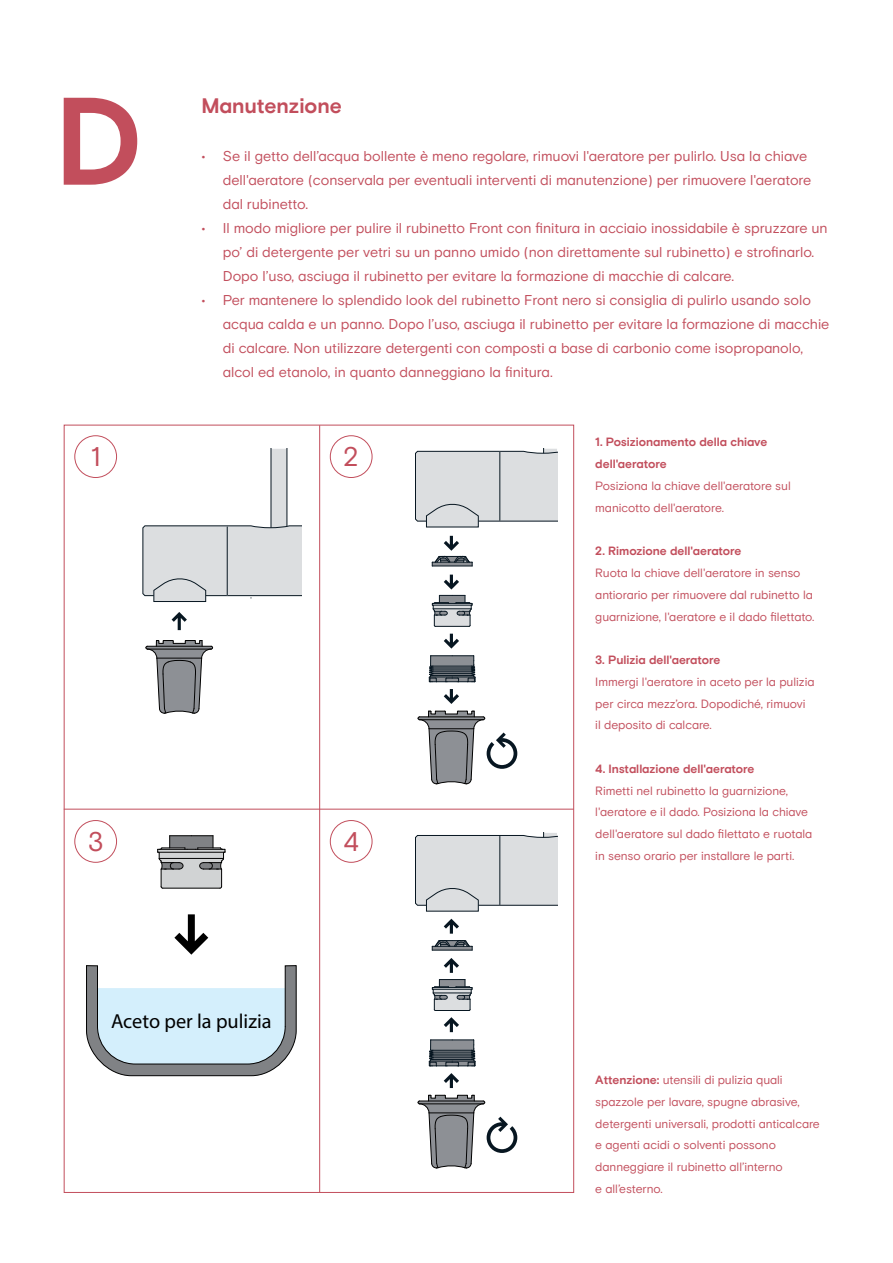
<style>
.page{position:relative;width:893px;height:1263px;background:#fff}
.page>*{position:absolute;margin:0;border:0;box-sizing:border-box;transform-origin:0 0}
.Hoofdletter{font:700 124.2px "Basis Grotesque Pro";color:#c24e5c}
.Body_tekst_9_5pt{font:27px "Basis Grotesque Pro";color:#c24e5c}
.Body_tekst_9_5pt-2{font:700 21px "Basis Grotesque Pro";letter-spacing:-.005em;color:#c24e5c}
.t1{font:20.25px "Basis Grotesque Pro";color:#000}
.Body_tekst_9_5pt-3{font:14.25px/24px "Basis Grotesque Pro";letter-spacing:-.005em;color:#c24e5c}
.Kleine_body_tekst_8p{font:12px/21.8px "Basis Grotesque Pro";letter-spacing:-.005em;color:#c24e5c}
.Kleine_body_tekst_8p-2{font:700 12px/21.8px "Basis Grotesque Pro";letter-spacing:-.005em;color:#c24e5c}
.s1{font-weight:700}
</style>
<div class="page">
<svg style="left:145px;top:640px;width:68px;height:74px"></svg>
<svg style="left:172px;top:612px;width:15px;height:18px"></svg>
<svg style="left:143px;top:449px;width:159px;height:153px"></svg>
<hr style="left:227px;top:526px;width:1px;height:69px;background:#071621">
<hr style="left:432px;top:566px;width:40px;height:1px;background:#071621">
<svg style="left:432px;top:595px;width:41px;height:32px"></svg>
<hr style="left:433px;top:608px;width:38px;height:1px;background:#071621">
<svg style="left:444px;top:689px;width:15px;height:15px"></svg>
<svg style="left:444px;top:634px;width:15px;height:15px"></svg>
<svg style="left:444px;top:575px;width:15px;height:14px"></svg>
<svg style="left:432px;top:536px;width:41px;height:30px"></svg>
<svg style="left:418px;top:711px;width:100px;height:74px"></svg>
<svg style="left:428px;top:655px;width:48px;height:27px"></svg>
<hr style="left:433px;top:673px;width:38px;height:1px;background:#071621">
<hr style="left:433px;top:668px;width:38px;height:1px;background:#071621">
<hr style="left:433px;top:670px;width:38px;height:1px;background:#071621">
<svg style="left:415px;top:449px;width:142px;height:78px;background:#d5d7da"></svg>
<hr style="left:500px;top:452px;width:1px;height:69px;background:#071621">
<hr style="left:432px;top:950px;width:40px;height:1px;background:#071621">
<svg style="left:432px;top:940px;width:41px;height:10px"></svg>
<svg style="left:432px;top:979px;width:41px;height:32px"></svg>
<hr style="left:433px;top:993px;width:38px;height:1px;background:#071621">
<svg style="left:418px;top:1095px;width:100px;height:74px"></svg>
<svg style="left:444px;top:1073px;width:15px;height:15px"></svg>
<svg style="left:444px;top:1017px;width:15px;height:15px"></svg>
<svg style="left:444px;top:958px;width:15px;height:15px"></svg>
<svg style="left:444px;top:919px;width:15px;height:15px"></svg>
<svg style="left:428px;top:1039px;width:48px;height:27px"></svg>
<hr style="left:433px;top:1057px;width:38px;height:1px;background:#071621">
<hr style="left:433px;top:1052px;width:38px;height:1px;background:#071621">
<hr style="left:433px;top:1054px;width:38px;height:1px;background:#071621">
<svg style="left:415px;top:833px;width:142px;height:78px;background:#d5d7da"></svg>
<hr style="left:500px;top:836px;width:1px;height:69px;background:#071621">
<svg style="left:157px;top:835px;width:69px;height:54px;background:#acadae"></svg>
<hr style="left:159px;top:858px;width:65px;height:1px;background:#000">
<svg style="left:174px;top:914px;width:34px;height:41px"></svg>
<svg style="left:86px;top:965px;width:211px;height:111px"></svg>
<hr style="left:319px;top:425px;width:1px;height:767px;background:#c24e5c">
<hr style="left:64px;top:809px;width:510px;height:1px;background:#c24e5c">
<div style="left:74px;top:435px;width:43px;height:43px;border:1px solid #c24e5c;border-radius:50%"></div>
<div style="left:74px;top:820px;width:43px;height:43px;border:1px solid #c24e5c;border-radius:50%"></div>
<div style="left:330px;top:435px;width:42px;height:43px;border:1px solid #c24e5c;border-radius:50%"></div>
<div style="left:330px;top:820px;width:42px;height:43px;border:1px solid #c24e5c;border-radius:50%"></div>
<p class="Hoofdletter" style="left:55px;top:69px;width:90px">D</p>
<p class="Body_tekst_9_5pt-2" style="left:202px;top:93px;width:142px">Manutenzione</p>
<p class="Body_tekst_9_5pt-3" style="left:223px;top:144px;width:590px;text-indent:-21px">• Se il getto dell’acqua bollente è meno regolare, rimuovi l'aeratore per pulirlo. Usa la chiave dell'aeratore (conservala per eventuali interventi di manutenzione) per rimuovere l'aeratore dal rubinetto.</p>
<p class="Body_tekst_9_5pt-3" style="left:223px;top:216px;width:606px;text-indent:-21px">• Il modo migliore per pulire il rubinetto Front con finitura in acciaio inossidabile è spruzzare un po’ di detergente per vetri su un panno umido (non direttamente sul rubinetto) e strofinarlo.<br>Dopo l’uso, asciuga il rubinetto per evitare la formazione di macchie di calcare.</p>
<p class="Body_tekst_9_5pt-3" style="left:223px;top:288px;width:608px;text-indent:-21px">• Per mantenere lo splendido look del rubinetto Front nero si consiglia di pulirlo usando solo acqua calda e un panno. Dopo l’uso, asciuga il rubinetto per evitare la formazione di macchie di calcare. Non utilizzare detergenti con composti a base di carbonio come isopropanolo, alcol ed etanolo, in quanto danneggiano la finitura.</p>
<p class="Body_tekst_9_5pt" style="left:91px;top:441px;width:11px">1</p>
<p class="Body_tekst_9_5pt" style="left:88px;top:825px;width:17px">3</p>
<p class="Body_tekst_9_5pt" style="left:343px;top:441px;width:17px">2</p>
<p class="Body_tekst_9_5pt" style="left:343px;top:825px;width:17px">4</p>
<p class="Kleine_body_tekst_8p-2" style="left:595px;top:432px;width:173px">1. Posizionamento della chiave dell'aeratore</p>
<p class="Kleine_body_tekst_8p" style="left:595px;top:475px;width:197px">Posiziona la chiave dell'aeratore sul manicotto dell'aeratore.</p>
<p class="Kleine_body_tekst_8p-2" style="left:595px;top:541px;width:148px">2. Rimozione dell'aeratore</p>
<p class="Kleine_body_tekst_8p" style="left:595px;top:562px;width:221px">Ruota la chiave dell'aeratore in senso antiorario per rimuovere dal rubinetto la guarnizione, l'aeratore e il dado filettato.</p>
<p class="Kleine_body_tekst_8p-2" style="left:595px;top:649px;width:127px">3. Pulizia dell'aeratore</p>
<p class="Kleine_body_tekst_8p" style="left:595px;top:671px;width:221px">Immergi l'aeratore in aceto per la pulizia per circa mezz’ora. Dopodiché, rimuovi<br>il deposito di calcare.</p>
<p class="Kleine_body_tekst_8p-2" style="left:595px;top:758px;width:161px">4. Installazione dell'aeratore</p>
<p class="Kleine_body_tekst_8p" style="left:595px;top:780px;width:219px">Rimetti nel rubinetto la guarnizione, l'aeratore e il dado. Posiziona la chiave dell'aeratore sul dado filettato e ruotala in senso orario per installare le parti.</p>
<p class="t1" style="left:111px;top:1008px;width:162px">Aceto per la pulizia</p>
<p class="Kleine_body_tekst_8p" style="left:595px;top:1069px;width:226px"><span class="s1">Attenzione:</span> utensili di pulizia quali spazzole per lavare, spugne abrasive, detergenti universali, prodotti anticalcare e agenti acidi o solventi possono danneggiare il rubinetto all’interno<br>e all’esterno.</p>
</div>
